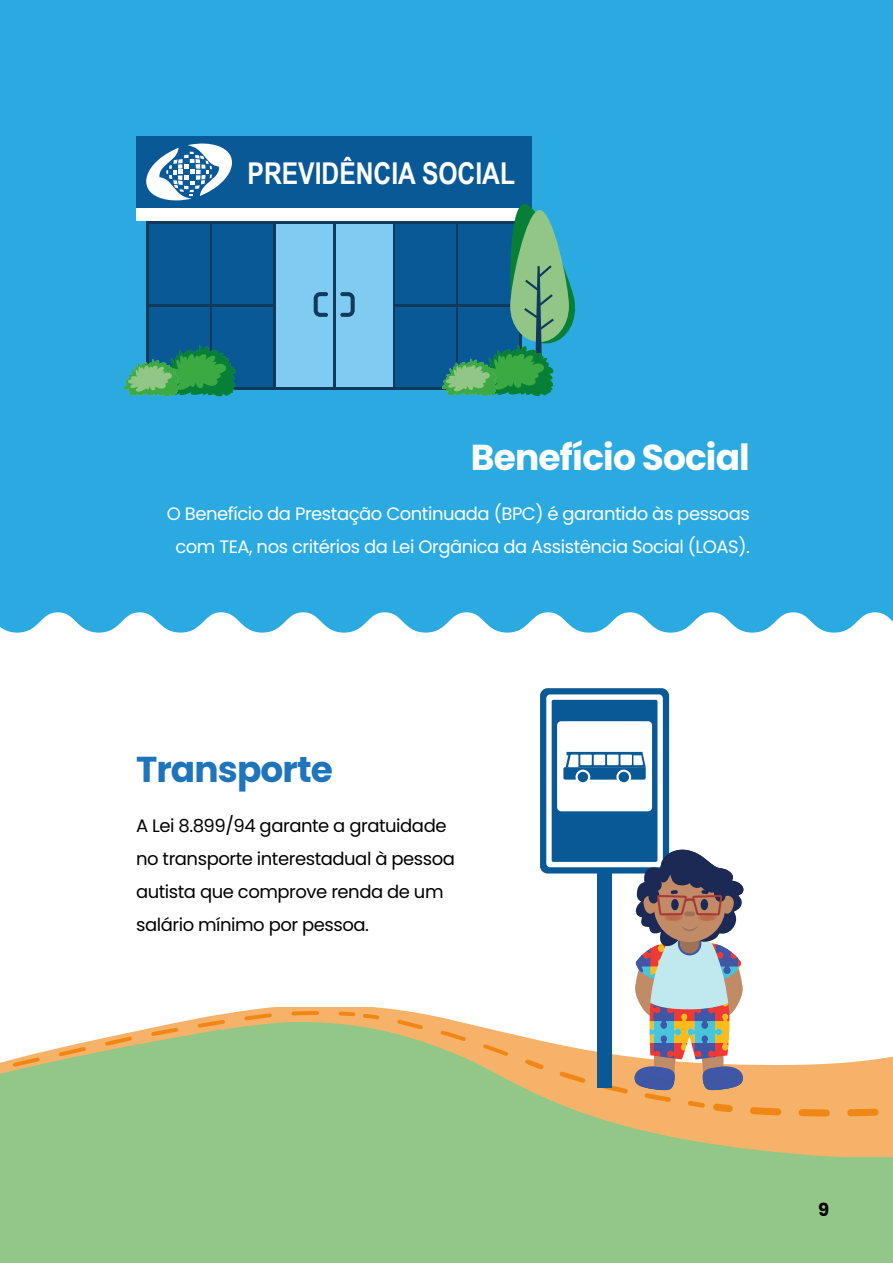
<style>
.page{position:relative;width:893px;height:1263px;background:#fff}
.page>*{position:absolute;margin:0;border:0;box-sizing:border-box;transform-origin:0 0}
.Subtitulo{font:700 36px "Poppins";letter-spacing:-.025em;color:#fff}
.Subtitulo-2{font:700 36px "Poppins";letter-spacing:-.025em;color:#1f75bb}
.t1{font:700 30px "Arial Narrow";color:#fff}
.Texto{font:18px/33px "Poppins";letter-spacing:-.025em;color:#fff;text-align:center}
.Texto-2{font:18px/33px "Poppins";letter-spacing:-.025em;color:#000}
.t2{font:700 18px "Poppins";color:#000}
</style>
<div class="page">
<div style="left:0;top:1157px;width:893px;height:106px;background:#93c787"></div>
<svg style="left:0;top:1007px;width:893px;height:150px;background:#a5c585"></svg>
<svg style="left:0;top:1009px;width:321px;height:63px"></svg>
<svg style="left:337px;top:1009px;width:174px;height:50px;background:#d7c286"></svg>
<svg style="left:892px;top:1103px;width:1px;height:15px"></svg>
<div style="left:0;top:0;width:893px;height:633px;background:#2baae2"></div>
<div style="left:137px;top:136px;width:395px;height:73px;background:#095996"></div>
<div style="left:137px;top:208px;width:395px;height:13px;background:#fff"></div>
<svg style="left:146px;top:143px;width:86px;height:57px"></svg>
<svg style="left:146px;top:221px;width:295px;height:168px;background:#1a496d"></svg>
<div style="left:149px;top:224px;width:61px;height:80px;background:#095996"></div>
<div style="left:149px;top:307px;width:61px;height:79px;background:#095996"></div>
<div style="left:213px;top:224px;width:60px;height:80px;background:#095996"></div>
<div style="left:213px;top:307px;width:60px;height:79px;background:#095996"></div>
<div style="left:395px;top:224px;width:61px;height:80px;background:#095996"></div>
<div style="left:395px;top:307px;width:61px;height:79px;background:#095996"></div>
<div style="left:276px;top:224px;width:56px;height:162px;background:#7fcbf2"></div>
<div style="left:336px;top:224px;width:56px;height:162px;background:#7fcbf2"></div>
<svg style="left:314px;top:292px;width:14px;height:25px"></svg>
<svg style="left:340px;top:292px;width:15px;height:25px"></svg>
<svg style="left:441px;top:201px;width:137px;height:195px;background:#398b91"></svg>
<svg style="left:123px;top:345px;width:117px;height:51px"></svg>
<div style="left:540px;top:688px;width:129px;height:185px;background:#095996;border-radius:8px"></div>
<div style="left:546px;top:694px;width:117px;height:173px;background:linear-gradient(to right,#fdfefe,#fcfdfe);border-radius:4px"></div>
<div style="left:552px;top:700px;width:105px;height:162px;background:#095996;border-radius:2px"></div>
<div style="left:557px;top:721px;width:95px;height:90px;background:#fff;border-radius:4px"></div>
<svg style="left:563px;top:752px;width:83px;height:28px"></svg>
<div style="left:594px;top:755px;width:11px;height:10px;background:#fff"></div>
<div style="left:607px;top:755px;width:11px;height:10px;background:#fff"></div>
<div style="left:620px;top:755px;width:12px;height:10px;background:#fff"></div>
<svg style="left:575px;top:770px;width:15px;height:14px"></svg>
<div style="left:578px;top:772px;width:10px;height:10px;background:#095996;border-radius:50%"></div>
<svg style="left:616px;top:770px;width:15px;height:14px"></svg>
<div style="left:619px;top:772px;width:10px;height:10px;background:#095996;border-radius:50%"></div>
<svg style="left:522px;top:848px;width:360px;height:271px"></svg>
<p class="t1" style="left:248px;top:151px;width:269px">PREVIDÊNCIA SOCIAL</p>
<p class="Subtitulo" style="left:471px;top:436px;width:280px">Benefício Social</p>
<p class="Texto" style="left:167px;top:497px;width:585px">O Benefício da Prestação Continuada (BPC) é garantido às pessoas com TEA, nos critérios da Lei Orgânica da Assistência Social (LOAS).</p>
<p class="Subtitulo-2" style="left:136px;top:748px;width:198px">Transporte</p>
<p class="Texto-2" style="left:136px;top:809px;width:320px">A Lei 8.899/94 garante a gratuidade no transporte interestadual à pessoa autista que comprove renda de um salário mínimo por pessoa.</p>
<p class="t2" style="left:818px;top:1199px;width:13px">9</p>
</div>
